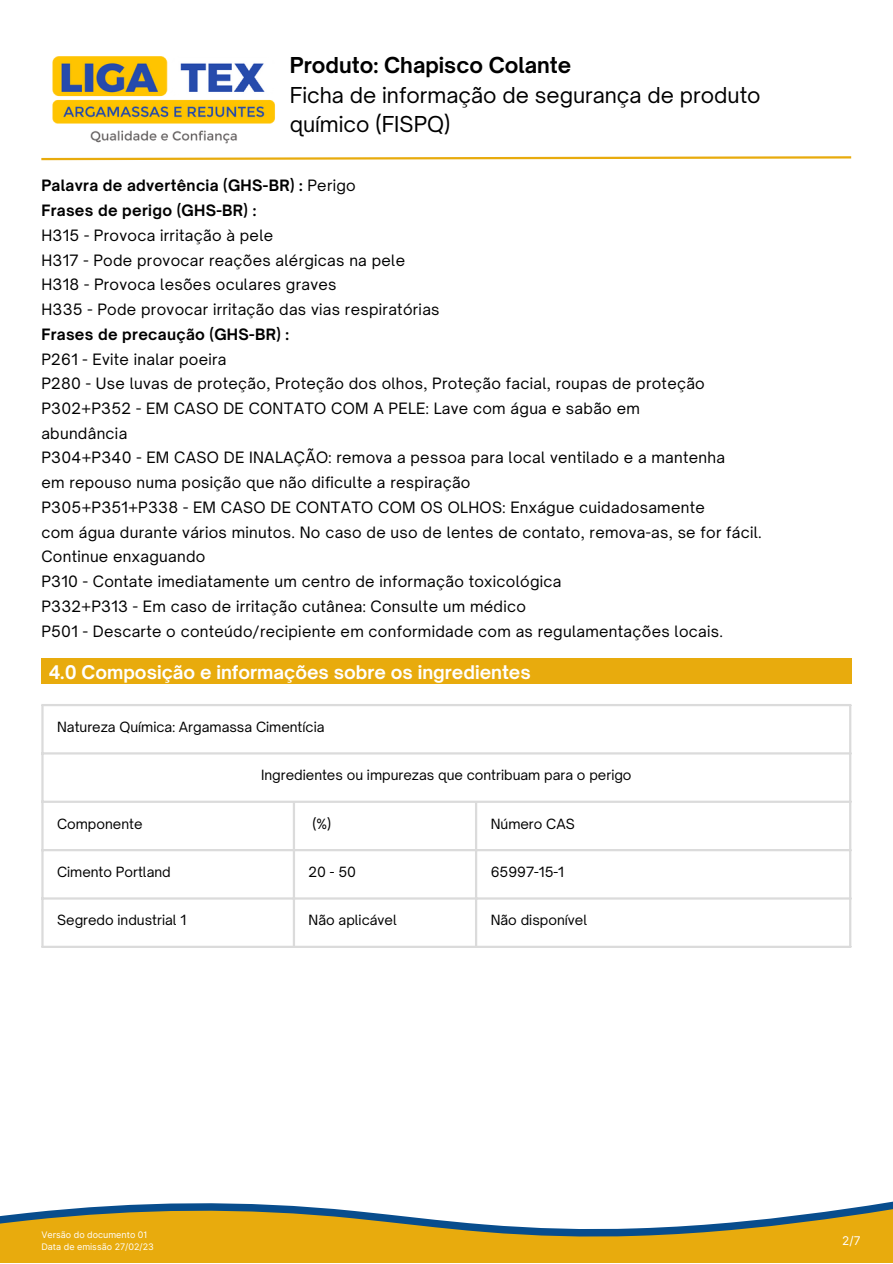
<style>
.page{position:relative;width:893px;height:1264px;background:#fff}
.page>*{position:absolute;margin:0;border:0;box-sizing:border-box;transform-origin:0 0}
.t1{font:21px/29.2px "Open Sauce One";color:#000}
.t2{font:700 21px "Open Sauce One";color:#000}
.t3{font:700 18px "Open Sauce One";color:#fff}
.t4{font:15px/24.8px "Open Sauce One";letter-spacing:.02em;color:#000}
.t5{font:700 15px/24.8px "Open Sauce One";letter-spacing:.02em;color:#000}
.t6{font:13.5px "Open Sauce One";color:#000}
.t7{font:12px "Inter";color:#fff}
.t8{font:9px/12px "Inter";color:#fff}
.s1{font-weight:400}
</style>
<div class="page">
<img style="left:52px;top:56px;width:223px;height:88px">
<svg style="left:41px;top:156px;width:811px;height:5px"></svg>
<div style="left:41px;top:658px;width:810px;height:26px;background:#e8ab0d"></div>
<hr style="left:41px;top:706px;width:3px;height:239px;background:#dbdbdb">
<hr style="left:293px;top:803px;width:2px;height:142px;background:#dbdbdb">
<hr style="left:475px;top:803px;width:2px;height:142px;background:#dbdbdb">
<hr style="left:849px;top:706px;width:2px;height:239px;background:#dbdbdb">
<hr style="left:41px;top:704px;width:810px;height:2px;background:#dbdbdb">
<hr style="left:41px;top:752px;width:810px;height:2px;background:#dbdbdb">
<hr style="left:41px;top:800px;width:810px;height:3px;background:#dbdbdb">
<hr style="left:41px;top:849px;width:810px;height:2px;background:#dbdbdb">
<hr style="left:41px;top:897px;width:810px;height:2px;background:#dbdbdb">
<hr style="left:41px;top:945px;width:810px;height:3px;background:#dbdbdb">
<svg style="left:0;top:1201px;width:892px;height:61px;fill:#e8ab0d"></svg>
<h1 class="t2" style="left:290px;top:52px;width:283px">Produto: Chapisco Colante</h1>
<h1 class="t1" style="left:290px;top:81px;width:472px">Ficha de informação de segurança de produto químico (FISPQ)</h1>
<p class="t5" style="left:41px;top:173px;width:316px">Palavra de advertência (GHS-BR) : <span class="s1">Perigo<br></span>Frases de perigo (GHS-BR) :</p>
<p class="t4" style="left:41px;top:223px;width:400px">H315 - Provoca irritação à pele<br>H317 - Pode provocar reações alérgicas na pele H318 - Provoca lesões oculares graves<br>H335 - Pode provocar irritação das vias respiratórias</p>
<p class="t5" style="left:41px;top:322px;width:249px">Frases de precaução (GHS-BR) :</p>
<p class="t4" style="left:41px;top:346px;width:722px">P261 - Evite inalar poeira<br>P280 - Use luvas de proteção, Proteção dos olhos, Proteção facial, roupas de proteção P302+P352 - EM CASO DE CONTATO COM A PELE: Lave com água e sabão em<br>abundância<br>P304+P340 - EM CASO DE INALAÇÃO: remova a pessoa para local ventilado e a mantenha<br>em repouso numa posição que não dificulte a respiração<br>P305+P351+P338 - EM CASO DE CONTATO COM OS OLHOS: Enxágue cuidadosamente<br>com água durante vários minutos. No caso de uso de lentes de contato, remova-as, se for fácil.<br>Continue enxaguando<br>P310 - Contate imediatamente um centro de informação toxicológica<br>P332+P313 - Em caso de irritação cutânea: Consulte um médico<br>P501 - Descarte o conteúdo/recipiente em conformidade com as regulamentações locais.</p>
<p class="t3" style="left:49px;top:661px;width:483px">4.0 Composição e informações sobre os ingredientes</p>
<p class="t6" style="left:57px;top:718px;width:269px">Natureza Química: Argamassa Cimentícia</p>
<p class="t6" style="left:261px;top:766px;width:372px">Ingredientes ou impurezas que contribuam para o perigo</p>
<p class="t6" style="left:57px;top:815px;width:87px">Componente</p>
<p class="t6" style="left:312px;top:815px;width:20px">(%)</p>
<p class="t6" style="left:490px;top:815px;width:86px">Número CAS</p>
<p class="t6" style="left:57px;top:863px;width:115px">Cimento Portland</p>
<p class="t6" style="left:308px;top:863px;width:49px">20 - 50</p>
<p class="t6" style="left:490px;top:863px;width:75px">65997-15-1</p>
<p class="t6" style="left:57px;top:911px;width:131px">Segredo industrial 1</p>
<p class="t6" style="left:308px;top:911px;width:90px">Não aplicável</p>
<p class="t6" style="left:490px;top:911px;width:98px">Não disponível</p>
<p class="t8" style="left:41px;top:1229px;width:114px">Versão do documento 01<br>Data de emissão 27/02/23</p>
<p class="t7" style="left:842px;top:1233px;width:20px">2/7</p>
</div>
